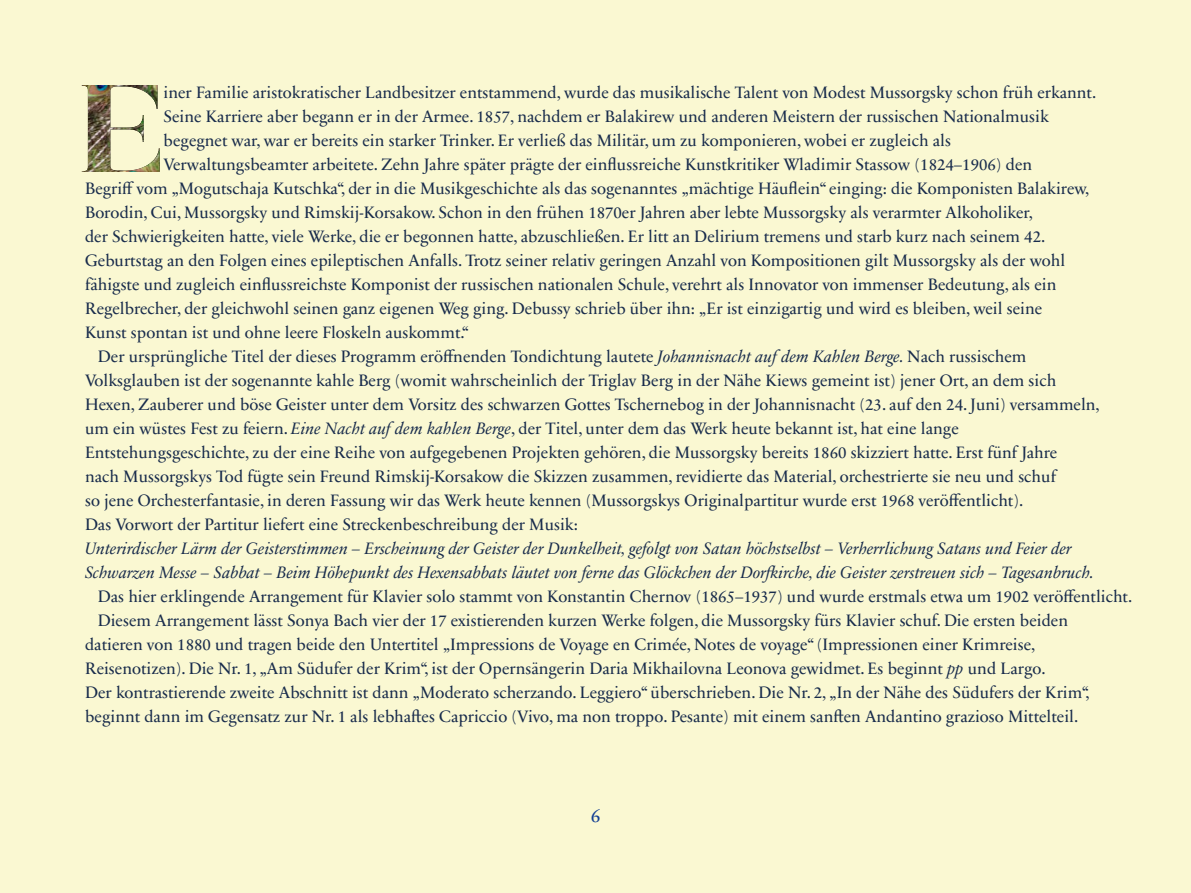
<style>
.page{position:relative;width:1191px;height:893px;background:#faf8d2}
.page>*{position:absolute;margin:0;border:0;box-sizing:border-box;transform-origin:0 0}
.t1{font:19.2px "Sabon Next LT Pro";color:#123e93}
.t2{font:16.8px "Sabon Next LT Pro";color:#192c4c}
.t3{font:italic 16.8px/24px "Sabon Next LT Pro";color:#192c4c}
.s1{font-style:italic}
</style>
<div class="page">
<img style="left:82px;top:85px;width:78px;height:87px">
<p class="t2" style="left:164px;top:79px;width:934px">iner Familie aristokratischer Landbesitzer entstammend, wurde das musikalische Talent von Modest Mussorgsky schon früh erkannt.</p>
<p class="t2" style="left:164px;top:103px;width:886px">Seine Karriere aber begann er in der Armee. 1857, nachdem er Balakirew und anderen Meistern der russischen Nationalmusik</p>
<p class="t2" style="left:164px;top:127px;width:789px">begegnet war, war er bereits ein starker Trinker. Er verließ das Militär, um zu komponieren, wobei er zugleich als</p>
<p class="t2" style="left:164px;top:151px;width:870px">Verwaltungsbeamter arbeitete. Zehn Jahre später prägte der einflussreiche Kunstkritiker Wladimir Stassow (1824–1906) den</p>
<p class="t2" style="left:85px;top:175px;width:1005px">Begriff vom „Mogutschaja Kutschka“, der in die Musikgeschichte als das sogenanntes „mächtige Häuflein“ einging: die Komponisten Balakirew,</p>
<p class="t2" style="left:85px;top:199px;width:949px">Borodin, Cui, Mussorgsky und Rimskij-Korsakow. Schon in den frühen 1870er Jahren aber lebte Mussorgsky als verarmter Alkoholiker,</p>
<p class="t2" style="left:85px;top:223px;width:961px">der Schwierigkeiten hatte, viele Werke, die er begonnen hatte, abzuschließen. Er litt an Delirium tremens und starb kurz nach seinem 42.</p>
<p class="t2" style="left:85px;top:247px;width:981px">Geburtstag an den Folgen eines epileptischen Anfalls. Trotz seiner relativ geringen Anzahl von Kompositionen gilt Mussorgsky als der wohl</p>
<p class="t2" style="left:85px;top:271px;width:972px">fähigste und zugleich einflussreichste Komponist der russischen nationalen Schule, verehrt als Innovator von immenser Bedeutung, als ein</p>
<p class="t2" style="left:85px;top:295px;width:958px">Regelbrecher, der gleichwohl seinen ganz eigenen Weg ging. Debussy schrieb über ihn: „Er ist einzigartig und wird es bleiben, weil seine</p>
<p class="t2" style="left:85px;top:319px;width:385px">Kunst spontan ist und ohne leere Floskeln auskommt.“</p>
<p class="t2" style="left:98px;top:343px;width:930px">Der ursprüngliche Titel der dieses Programm eröffnenden Tondichtung lautete <span class="s1">Johannisnacht auf dem Kahlen Berge.</span> Nach russischem</p>
<p class="t2" style="left:85px;top:367px;width:972px">Volksglauben ist der sogenannte kahle Berg (womit wahrscheinlich der Triglav Berg in der Nähe Kiews gemeint ist) jener Ort, an dem sich</p>
<p class="t2" style="left:85px;top:391px;width:1016px">Hexen, Zauberer und böse Geister unter dem Vorsitz des schwarzen Gottes Tschernebog in der Johannisnacht (23. auf den 24. Juni) versammeln,</p>
<p class="t2" style="left:85px;top:415px;width:875px">um ein wüstes Fest zu feiern. <span class="s1">Eine Nacht auf dem kahlen Berge</span>, der Titel, unter dem das Werk heute bekannt ist, hat eine lange</p>
<p class="t2" style="left:85px;top:439px;width:973px">Entstehungsgeschichte, zu der eine Reihe von aufgegebenen Projekten gehören, die Mussorgsky bereits 1860 skizziert hatte. Erst fünf Jahre</p>
<p class="t2" style="left:85px;top:463px;width:972px">nach Mussorgskys Tod fügte sein Freund Rimskij-Korsakow die Skizzen zusammen, revidierte das Material, orchestrierte sie neu und schuf</p>
<p class="t2" style="left:85px;top:487px;width:939px">so jene Orchesterfantasie, in deren Fassung wir das Werk heute kennen (Mussorgskys Originalpartitur wurde erst 1968 veröffentlicht).</p>
<p class="t2" style="left:85px;top:511px;width:494px">Das Vorwort der Partitur liefert eine Streckenbeschreibung der Musik:</p>
<p class="t3" style="left:85px;top:535px;width:1010px">Unterirdischer Lärm der Geisterstimmen – Erscheinung der Geister der Dunkelheit, gefolgt von Satan höchstselbst – Verherrlichung Satans und Feier der<br>Schwarzen Messe – Sabbat – Beim Höhepunkt des Hexensabbats läutet von ferne das Glöckchen der Dorfkirche, die Geister zerstreuen sich – Tagesanbruch.</p>
<p class="t2" style="left:98px;top:583px;width:1036px">Das hier erklingende Arrangement für Klavier solo stammt von Konstantin Chernov (1865–1937) und wurde erstmals etwa um 1902 veröffentlicht.</p>
<p class="t2" style="left:98px;top:607px;width:971px">Diesem Arrangement lässt Sonya Bach vier der 17 existierenden kurzen Werke folgen, die Mussorgsky fürs Klavier schuf. Die ersten beiden</p>
<p class="t2" style="left:85px;top:631px;width:951px">datieren von 1880 und tragen beide den Untertitel „Impressions de Voyage en Crimée, Notes de voyage“ (Impressionen einer Krimreise,</p>
<p class="t2" style="left:85px;top:655px;width:962px">Reisenotizen). Die Nr. 1, „Am Südufer der Krim“, ist der Opernsängerin Daria Mikhailovna Leonova gewidmet. Es beginnt <span class="s1">pp</span> und Largo.</p>
<p class="t2" style="left:85px;top:679px;width:1006px">Der kontrastierende zweite Abschnitt ist dann „Moderato scherzando. Leggiero“ überschrieben. Die Nr. 2, „In der Nähe des Südufers der Krim“,</p>
<p class="t2" style="left:85px;top:703px;width:994px">beginnt dann im Gegensatz zur Nr. 1 als lebhaftes Capriccio (Vivo, ma non troppo. Pesante) mit einem sanften Andantino grazioso Mittelteil.</p>
<p class="t1" style="left:590px;top:801px;width:11px">6</p>
</div>
